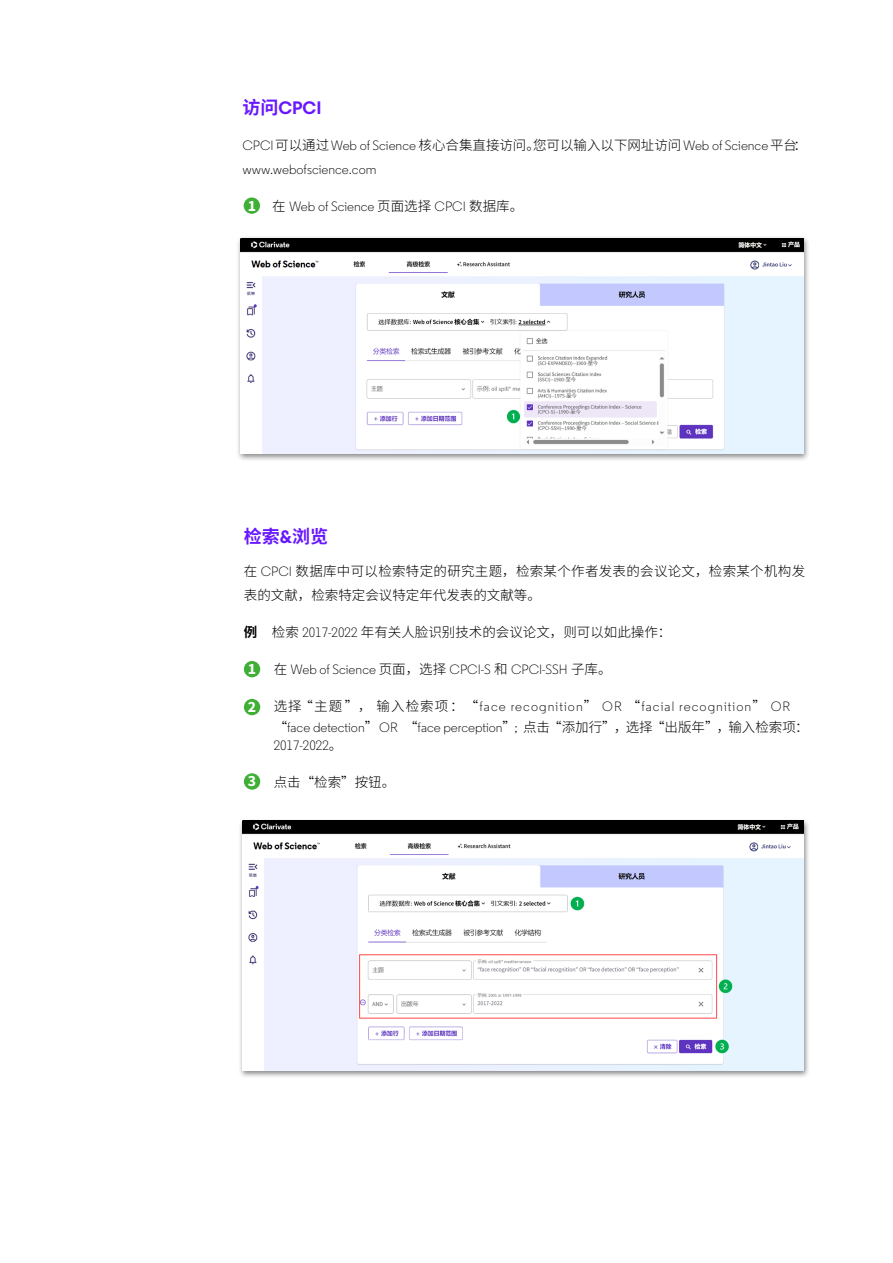
<style>
.page{position:relative;width:893px;height:1263px;background:#fff}
.page>*{position:absolute;margin:0;border:0;box-sizing:border-box;transform-origin:0 0}
.t1{font:700 18px "Regular Clarivate";color:#6817ff}
.t2{font:700 18px "Source Han Sans CN";color:#6817ff}
.t3{font:700 15.75px "Source Sans Pro";color:#fff}
.t4{font:300 13.5px/24px "Regular Clarivate";color:#000}
.t5{font:300 13.5px/21.8px "Regular Clarivate";letter-spacing:.08em;color:#000}
.t6{font:300 13.5px/24px "Source Han Sans CN";letter-spacing:.02em;color:#000}
.t7{font:300 13.5px "Source Han Sans CN";color:#000}
.s1{font-family:"Source Han Sans CN"}
.s2{font-family:"Regular Clarivate"}
.s3{font-weight:700}
</style>
<div class="page">
<div style="left:236px;top:235px;width:574px;height:227px;background:#000;opacity:.48"></div>
<img style="left:240px;top:238px;width:564px;height:215px">
<div style="left:244px;top:661px;width:16px;height:16px;background:#3faf36;border-radius:50%"></div>
<div style="left:244px;top:197px;width:16px;height:17px;background:#3faf36;border-radius:50%"></div>
<div style="left:244px;top:699px;width:16px;height:16px;background:#3faf36;border-radius:50%"></div>
<div style="left:244px;top:773px;width:16px;height:17px;background:#3faf36;border-radius:50%"></div>
<div style="left:238px;top:818px;width:572px;height:261px;background:#000;opacity:.48"></div>
<img style="left:242px;top:821px;width:562px;height:249px">
<h1 class="t1" style="left:242px;top:96px;width:81px"><span class="s1">访问</span>CPCI</h1>
<p class="t4" style="left:242px;top:133px;width:566px">CPCI<span class="s1">可以通过</span>Web of Science <span class="s1">核心合集直接访问。您可以输入以下网址访问</span>Web of Science<span class="s1">平台：</span>www.webofscience.com</p>
<p class="t4" style="left:272px;top:194px;width:253px"><span class="s1">在</span> Web of Science <span class="s1">页面选择</span> CPCI <span class="s1">数据库。</span></p>
<p class="t3" style="left:248px;top:195px;width:10px">1</p>
<h1 class="t2" style="left:244px;top:526px;width:86px">检索<span class="s2">&amp;</span>浏览</h1>
<p class="t6" style="left:244px;top:560px;width:563px">在 <span class="s2">CPCI</span> 数据库中可以检索特定的研究主题，检索某个作者发表的会议论文，检索某个机构发表的文献，检索特定会议特定年代发表的文献等。</p>
<p class="t7" style="left:244px;top:624px;width:429px"><span class="s3">例</span> 检索 <span class="s2">2017-2022</span> 年有关人脸识别技术的会议论文，则可以如此操作：</p>
<p class="t4" style="left:274px;top:657px;width:339px"><span class="s1">在</span> Web of Science <span class="s1">页面，选择</span> CPCI-S <span class="s1">和</span> CPCI-SSH <span class="s1">子库。</span></p>
<p class="t5" style="left:274px;top:695px;width:536px"><span class="s1">选择“主题 ”，输入检索项：“</span>face recognition<span class="s1">”</span> OR <span class="s1">“</span>facial recognition<span class="s1">”</span> OR <span class="s1">“</span>face detection<span class="s1">”</span> OR <span class="s1">“</span>face perception<span class="s1">”</span>; <span class="s1">点击“添加行”，选择“出版年”，输入检索项：</span></p>
<p class="t4" style="left:274px;top:734px;width:70px">2017-2022<span class="s1">。</span></p>
<p class="t7" style="left:274px;top:774px;width:123px">点击“检索”按钮。</p>
<p class="t3" style="left:248px;top:658px;width:10px">1</p>
<p class="t3" style="left:248px;top:696px;width:10px">2</p>
<p class="t3" style="left:248px;top:770px;width:10px">3</p>
</div>
